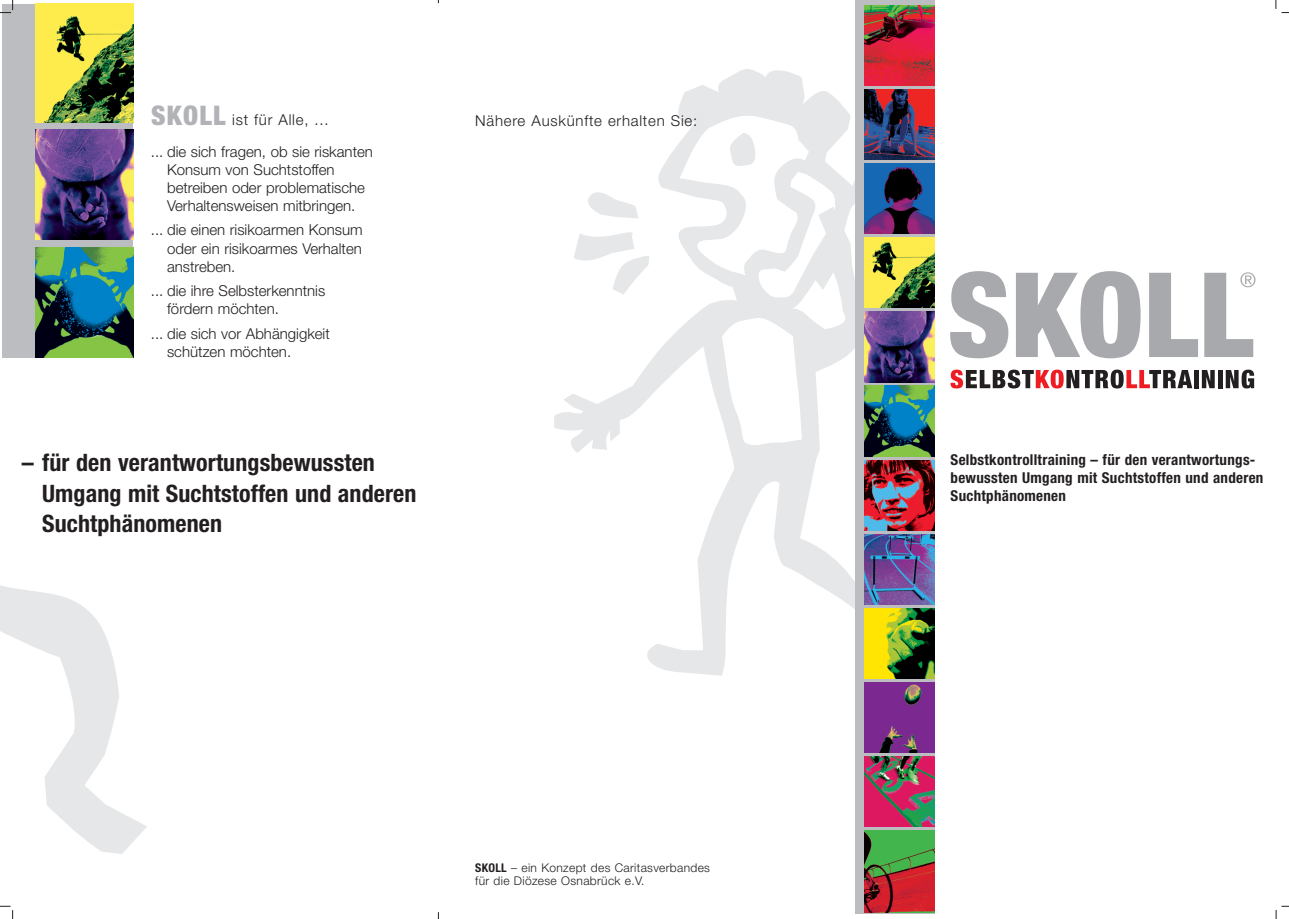
<style>
.page{position:relative;width:1289px;height:919px;background:#fff}
.page>*{position:absolute;margin:0;border:0;box-sizing:border-box;transform-origin:0 0}
.t1{font:700 condensed 24px/30.2px "Helvetica Neue";letter-spacing:.005em;color:#231f20}
.t2{font:300 15px/18px "Helvetica Neue";color:#231f20}
.t3{font:700 condensed 15px/18px "Helvetica Neue";letter-spacing:.02em;color:#231f20}
.t4{font:300 15px "Helvetica Neue";letter-spacing:.05em;color:#231f20}
.t5{font:300 12px/13.5px "Helvetica Neue";letter-spacing:.03em;color:#231f20}
.s1{font-weight:900;font-stretch:condensed;font-size:27px;color:#b2b3b7}
.s2{font-weight:700;font-stretch:condensed}
</style>
<div class="page">
<svg style="left:647px;top:451px;width:208px;height:225px"></svg>
<svg style="left:572px;top:69px;width:283px;height:382px"></svg>
<svg style="left:0;top:585px;width:147px;height:269px"></svg>
<div style="left:855px;top:0;width:79px;height:914px;background:#bcbdc0"></div>
<img style="left:864px;top:163px;width:70px;height:71px">
<img style="left:864px;top:89px;width:70px;height:70px">
<img style="left:864px;top:6px;width:70px;height:79px">
<img style="left:864px;top:237px;width:70px;height:71px">
<img style="left:864px;top:311px;width:70px;height:71px">
<img style="left:864px;top:386px;width:70px;height:70px">
<img style="left:864px;top:608px;width:70px;height:70px">
<img style="left:864px;top:534px;width:70px;height:70px">
<img style="left:864px;top:460px;width:70px;height:70px">
<img style="left:864px;top:830px;width:70px;height:82px">
<img style="left:864px;top:682px;width:70px;height:70px">
<img style="left:864px;top:756px;width:70px;height:70px">
<div style="left:2px;top:4px;width:131px;height:354px;background:#bcbdc0"></div>
<img style="left:35px;top:129px;width:98px;height:110px">
<img style="left:35px;top:247px;width:98px;height:111px">
<img style="left:36px;top:3px;width:97px;height:120px">
<svg style="left:1275px;top:0;width:13px;height:13px"></svg>
<svg style="left:0;top:0;width:13px;height:13px"></svg>
<svg style="left:1275px;top:905px;width:13px;height:13px"></svg>
<svg style="left:0;top:905px;width:13px;height:13px"></svg>
<svg style="left:950px;top:369px;width:242px;height:19px"></svg>
<div style="left:1193px;top:370px;width:5px;height:18px;background:#231f20"></div>
<svg style="left:1201px;top:370px;width:13px;height:18px"></svg>
<div style="left:1217px;top:370px;width:5px;height:18px;background:#231f20"></div>
<svg style="left:1225px;top:369px;width:29px;height:19px"></svg>
<svg style="left:950px;top:271px;width:58px;height:87px"></svg>
<svg style="left:1016px;top:271px;width:124px;height:87px"></svg>
<svg style="left:1149px;top:273px;width:48px;height:84px"></svg>
<svg style="left:1204px;top:272px;width:51px;height:85px"></svg>
<p class="t2" style="left:151px;top:103px;width:223px;line-height:31.7px"><span class="s1">SKOLL</span> ist für Alle, ...<br>... die sich fragen, ob sie riskanten</p>
<p class="t2" style="left:167px;top:160px;width:199px">Konsum von Suchtstoffen betreiben oder problematische<br>Verhaltensweisen mitbringen.</p>
<p class="t2" style="left:167px;top:221px;width:197px;text-align:justify;text-indent:-16px">... die einen risikoarmen Konsum oder ein risikoarmes Verhalten anstreben.</p>
<p class="t2" style="left:167px;top:282px;width:160px;text-indent:-16px">... die ihre Selbsterkenntnis fördern möchten.</p>
<p class="t2" style="left:167px;top:324px;width:164px;text-indent:-16px">... die sich vor Abhängigkeit schützen möchten.</p>
<h1 class="t1" style="left:42px;top:447px;width:375px;text-indent:-20px">– für den verantwortungsbewussten<br>Umgang mit Suchtstoffen und anderen<br>Suchtphänomenen</h1>
<p class="t4" style="left:475px;top:112px;width:223px">Nähere Auskünfte erhalten Sie:</p>
<p class="t5" style="left:475px;top:860px;width:236px"><span class="s2">SKOLL</span> – ein Konzept des Caritasverbandes für die Diözese Osnabrück e.V.</p>
<p class="t3" style="left:950px;top:451px;width:314px">Selbstkontrolltraining – für den verantwortungs&shy;bewussten Umgang mit Suchtstoffen und anderen<br>Suchtphänomenen</p>
</div>
